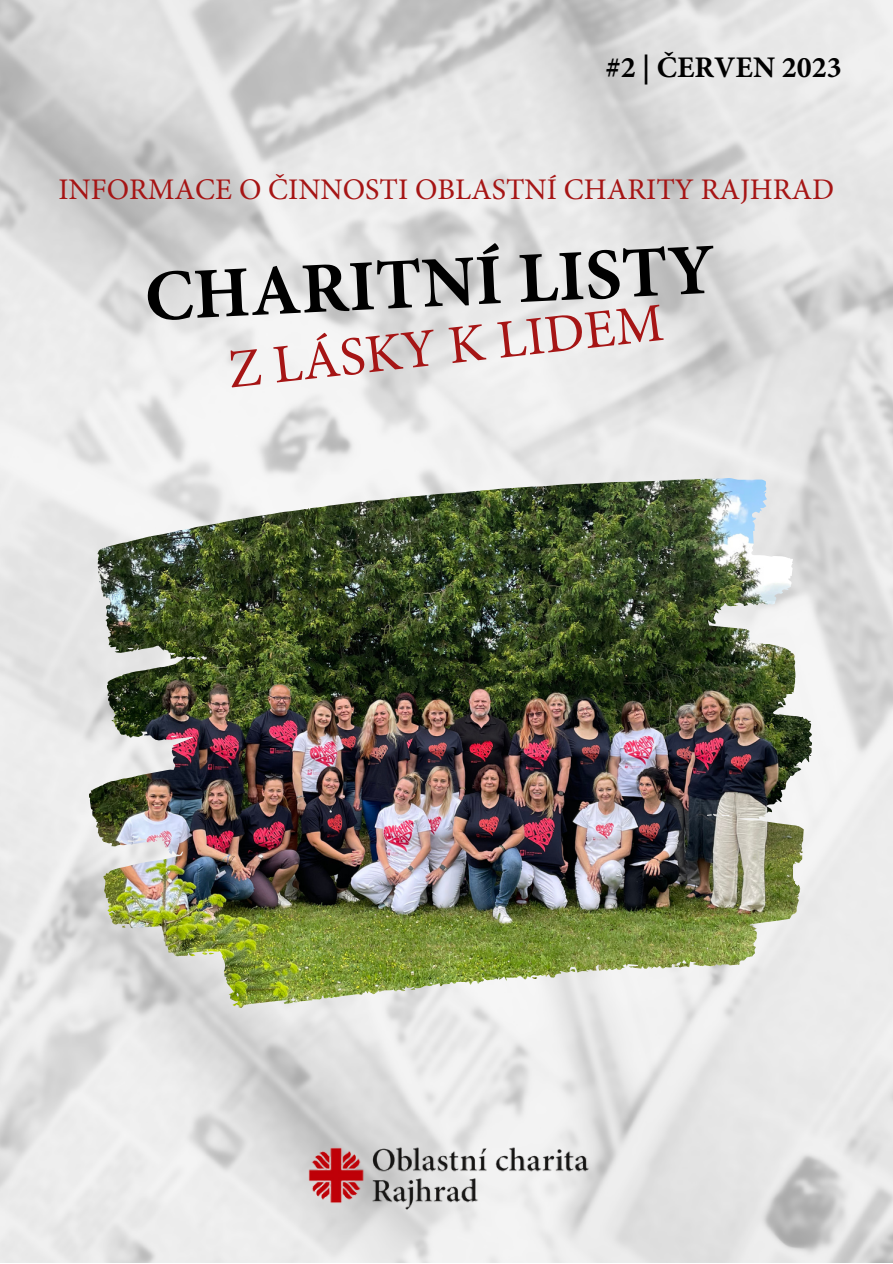
<style>
.page{position:relative;width:893px;height:1264px;background:#fff}
.page>*{position:absolute;margin:0;border:0;box-sizing:border-box;transform-origin:0 0}
.t1{font:700 72.15px "Minion Pro";color:#000}
.t2{font:54.45px "Minion Pro";color:#a61515}
.t3{font:30px "Minion Pro";color:#a61515}
.t4{font:700 30px "Minion Pro";color:#000}
</style>
<div class="page">
<img style="left:0;top:0;width:892px;height:1262px">
<img style="left:288px;top:1102px;width:316px;height:142px">
<img style="left:707px;top:507px;width:104px;height:230px">
<p class="t4" style="left:605px;top:55px;width:237px">#2 | ČERVEN 2023</p>
<p class="t3" style="left:58px;top:177px;width:777px">INFORMACE O ČINNOSTI OBLASTNÍ CHARITY RAJHRAD</p>
<p class="t1" style="left:143px;top:269px;width:572px;rotate:-3deg">CHARITNÍ LISTY</p>
<p class="t2" style="left:226px;top:347px;width:439px;rotate:-6deg">Z LÁSKY K LIDEM</p>
</div>
